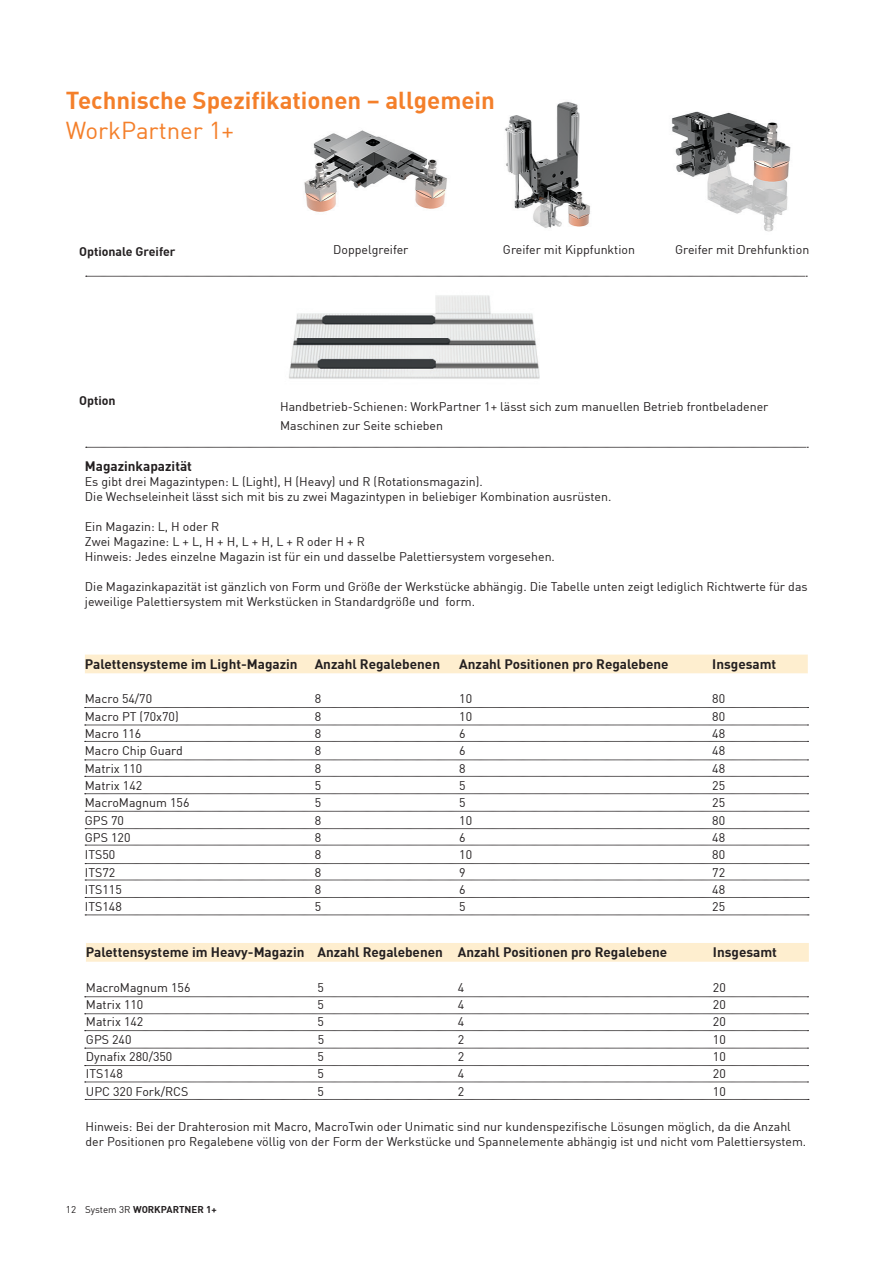
<style>
.page{position:relative;width:893px;height:1263px;background:#fff}
.page>*{position:absolute;margin:0;border:0;box-sizing:border-box;transform-origin:0 0}
.t1{font:700 24px "DIN";color:#f47f2a}
.t2{font:24px "DIN";color:#f47f2a}
.t3{font:700 13.5px "DIN";color:#231f20}
.t4{font:12.3px/15px "DIN";color:#231f20}
.t5{font:700 12.3px "DIN";color:#231f20}
.t6{font:700 9.75px "DIN";color:#231f20}
.s1{font-weight:400}
</style>
<div class="page">
<img style="left:304px;top:101px;width:487px;height:131px">
<img style="left:453px;top:101px;width:24px;height:131px">
<img style="left:614px;top:101px;width:52px;height:131px">
<svg style="left:86px;top:276px;width:721px;height:1px"></svg>
<svg style="left:86px;top:447px;width:722px;height:1px"></svg>
<img style="left:289px;top:295px;width:251px;height:84px">
<div style="left:85px;top:655px;width:723px;height:18px;background:#feeecf"></div>
<svg style="left:85px;top:724px;width:723px;height:191px"></svg>
<div style="left:86px;top:943px;width:723px;height:19px;background:#feeecf"></div>
<svg style="left:85px;top:707px;width:723px;height:1px"></svg>
<svg style="left:85px;top:725px;width:723px;height:1px"></svg>
<svg style="left:85px;top:741px;width:723px;height:1px"></svg>
<svg style="left:85px;top:760px;width:723px;height:1px"></svg>
<svg style="left:85px;top:776px;width:723px;height:1px"></svg>
<svg style="left:85px;top:793px;width:723px;height:1px"></svg>
<svg style="left:85px;top:811px;width:724px;height:1px"></svg>
<svg style="left:85px;top:828px;width:724px;height:1px"></svg>
<svg style="left:85px;top:845px;width:724px;height:1px"></svg>
<svg style="left:85px;top:863px;width:724px;height:1px"></svg>
<svg style="left:85px;top:880px;width:724px;height:1px"></svg>
<svg style="left:85px;top:897px;width:724px;height:1px"></svg>
<svg style="left:85px;top:915px;width:724px;height:1px"></svg>
<svg style="left:85px;top:996px;width:723px;height:1px"></svg>
<svg style="left:85px;top:1030px;width:723px;height:1px"></svg>
<svg style="left:85px;top:1048px;width:723px;height:1px"></svg>
<svg style="left:85px;top:1065px;width:723px;height:1px"></svg>
<svg style="left:85px;top:1082px;width:723px;height:1px"></svg>
<svg style="left:85px;top:1099px;width:724px;height:1px"></svg>
<svg style="left:85px;top:1013px;width:723px;height:1px"></svg>
<h1 class="t1" style="left:66px;top:85px;width:430px">Technische Spezifikationen – allgemein</h1>
<h1 class="t2" style="left:66px;top:115px;width:170px">WorkPartner 1+</h1>
<p class="t5" style="left:79px;top:243px;width:98px">Optionale Greifer</p>
<p class="t4" style="left:333px;top:242px;width:77px">Doppelgreifer</p>
<p class="t4" style="left:503px;top:242px;width:134px">Greifer mit Kippfunktion</p>
<p class="t4" style="left:675px;top:242px;width:136px">Greifer mit Drehfunktion</p>
<p class="t5" style="left:79px;top:392px;width:38px">Option</p>
<p class="t4" style="left:280px;top:396px;width:490px;line-height:19.5px">Handbetrieb-Schienen: WorkPartner 1+ lässt sich zum manuellen Betrieb frontbeladener<br>Maschinen zur Seite schieben</p>
<p class="t3" style="left:85px;top:457px;width:109px">Magazinkapazität</p>
<p class="t4" style="left:85px;top:473px;width:528px">Es gibt drei Magazintypen: L (Light), H (Heavy) und R (Rotationsmagazin).<br>Die Wechseleinheit lässt sich mit bis zu zwei Magazintypen in beliebiger Kombination ausrüsten.</p>
<p class="t4" style="left:85px;top:518px;width:472px">Ein Magazin: L, H oder R<br>Zwei Magazine: L + L, H + H, L + H, L + R oder H + R<br>Hinweis: Jedes einzelne Magazin ist für ein und dasselbe Palettiersystem vorgesehen.</p>
<p class="t4" style="left:85px;top:578px;width:724px">Die Magazinkapazität ist gänzlich von Form und Größe der Werkstücke abhängig. Die Tabelle unten zeigt lediglich Richtwerte für das jeweilige Palettiersystem mit Werkstücken in Standardgröße und form.</p>
<p class="t3" style="left:85px;top:655px;width:214px">Palettensysteme im Light-Magazin</p>
<p class="t3" style="left:315px;top:655px;width:127px">Anzahl Regalebenen</p>
<p class="t3" style="left:459px;top:655px;width:211px">Anzahl Positionen pro Regalebene</p>
<p class="t3" style="left:712px;top:655px;width:66px">Insgesamt</p>
<p class="t4" style="left:85px;top:691px;width:69px">Macro 54/70</p>
<p class="t4" style="left:315px;top:691px;width:8px">8</p>
<p class="t4" style="left:459px;top:691px;width:14px">10</p>
<p class="t4" style="left:712px;top:691px;width:14px">80</p>
<p class="t4" style="left:85px;top:708px;width:95px">Macro PT (70x70)</p>
<p class="t4" style="left:315px;top:708px;width:8px">8</p>
<p class="t4" style="left:459px;top:708px;width:14px">10</p>
<p class="t4" style="left:712px;top:708px;width:14px">80</p>
<p class="t4" style="left:85px;top:726px;width:58px">Macro 116</p>
<p class="t4" style="left:315px;top:726px;width:8px">8</p>
<p class="t4" style="left:459px;top:726px;width:8px">6</p>
<p class="t4" style="left:712px;top:726px;width:14px">48</p>
<p class="t4" style="left:85px;top:743px;width:99px">Macro Chip Guard</p>
<p class="t4" style="left:315px;top:743px;width:8px">8</p>
<p class="t4" style="left:459px;top:743px;width:8px">6</p>
<p class="t4" style="left:712px;top:743px;width:14px">48</p>
<p class="t4" style="left:85px;top:760px;width:59px">Matrix 110</p>
<p class="t4" style="left:315px;top:760px;width:8px">8</p>
<p class="t4" style="left:459px;top:760px;width:8px">8</p>
<p class="t4" style="left:712px;top:760px;width:14px">48</p>
<p class="t4" style="left:85px;top:778px;width:59px">Matrix 142</p>
<p class="t4" style="left:315px;top:778px;width:8px">5</p>
<p class="t4" style="left:459px;top:778px;width:8px">5</p>
<p class="t4" style="left:712px;top:778px;width:14px">25</p>
<p class="t4" style="left:85px;top:795px;width:106px">MacroMagnum 156</p>
<p class="t4" style="left:315px;top:795px;width:8px">5</p>
<p class="t4" style="left:459px;top:795px;width:8px">5</p>
<p class="t4" style="left:712px;top:795px;width:14px">25</p>
<p class="t4" style="left:85px;top:812px;width:41px">GPS 70</p>
<p class="t4" style="left:315px;top:812px;width:8px">8</p>
<p class="t4" style="left:459px;top:812px;width:14px">10</p>
<p class="t4" style="left:712px;top:812px;width:14px">80</p>
<p class="t4" style="left:85px;top:830px;width:47px">GPS 120</p>
<p class="t4" style="left:315px;top:830px;width:8px">8</p>
<p class="t4" style="left:459px;top:830px;width:8px">6</p>
<p class="t4" style="left:712px;top:830px;width:14px">48</p>
<p class="t4" style="left:85px;top:847px;width:32px">ITS50</p>
<p class="t4" style="left:315px;top:847px;width:8px">8</p>
<p class="t4" style="left:459px;top:847px;width:14px">10</p>
<p class="t4" style="left:712px;top:847px;width:14px">80</p>
<p class="t4" style="left:85px;top:864px;width:32px">ITS72</p>
<p class="t4" style="left:315px;top:864px;width:8px">8</p>
<p class="t4" style="left:459px;top:864px;width:8px">9</p>
<p class="t4" style="left:712px;top:864px;width:14px">72</p>
<p class="t4" style="left:85px;top:882px;width:38px">ITS115</p>
<p class="t4" style="left:315px;top:882px;width:8px">8</p>
<p class="t4" style="left:459px;top:882px;width:8px">6</p>
<p class="t4" style="left:712px;top:882px;width:14px">48</p>
<p class="t4" style="left:85px;top:899px;width:38px">ITS148</p>
<p class="t4" style="left:315px;top:899px;width:8px">5</p>
<p class="t4" style="left:459px;top:899px;width:8px">5</p>
<p class="t4" style="left:712px;top:899px;width:14px">25</p>
<p class="t3" style="left:86px;top:944px;width:583px">Palettensysteme im Heavy-Magazin Anzahl Regalebenen Anzahl Positionen pro Regalebene</p>
<p class="t3" style="left:713px;top:944px;width:66px">Insgesamt</p>
<p class="t4" style="left:86px;top:979px;width:106px">MacroMagnum 156</p>
<p class="t4" style="left:317px;top:979px;width:8px">5</p>
<p class="t4" style="left:458px;top:979px;width:8px">4</p>
<p class="t4" style="left:713px;top:979px;width:14px">20</p>
<p class="t4" style="left:86px;top:997px;width:59px">Matrix 110</p>
<p class="t4" style="left:317px;top:997px;width:8px">5</p>
<p class="t4" style="left:458px;top:997px;width:8px">4</p>
<p class="t4" style="left:713px;top:997px;width:14px">20</p>
<p class="t4" style="left:86px;top:1014px;width:59px">Matrix 142</p>
<p class="t4" style="left:317px;top:1014px;width:8px">5</p>
<p class="t4" style="left:458px;top:1014px;width:8px">4</p>
<p class="t4" style="left:713px;top:1014px;width:14px">20</p>
<p class="t4" style="left:86px;top:1031px;width:47px">GPS 240</p>
<p class="t4" style="left:318px;top:1031px;width:8px">5</p>
<p class="t4" style="left:458px;top:1031px;width:8px">2</p>
<p class="t4" style="left:713px;top:1031px;width:14px">10</p>
<p class="t4" style="left:86px;top:1049px;width:88px">Dynafix 280/350</p>
<p class="t4" style="left:317px;top:1049px;width:8px">5</p>
<p class="t4" style="left:458px;top:1049px;width:8px">2</p>
<p class="t4" style="left:713px;top:1049px;width:14px">10</p>
<p class="t4" style="left:86px;top:1066px;width:38px">ITS148</p>
<p class="t4" style="left:317px;top:1066px;width:8px">5</p>
<p class="t4" style="left:458px;top:1066px;width:8px">4</p>
<p class="t4" style="left:713px;top:1066px;width:14px">20</p>
<p class="t4" style="left:86px;top:1083px;width:104px">UPC 320 Fork/RCS</p>
<p class="t4" style="left:317px;top:1083px;width:8px">5</p>
<p class="t4" style="left:458px;top:1083px;width:8px">2</p>
<p class="t4" style="left:713px;top:1083px;width:14px">10</p>
<p class="t4" style="left:85px;top:1119px;width:722px">Hinweis: Bei der Drahterosion mit Macro, MacroTwin oder Unimatic sind nur kundenspezifische Lösungen möglich, da die Anzahl der Positionen pro Regalebene völlig von der Form der Werkstücke und Spannelemente abhängig ist und nicht vom Palettiersystem.</p>
<p class="t6" style="left:66px;top:1203px;width:152px"><span class="s1">12 System 3R</span> WORKPARTNER 1+</p>
</div>
